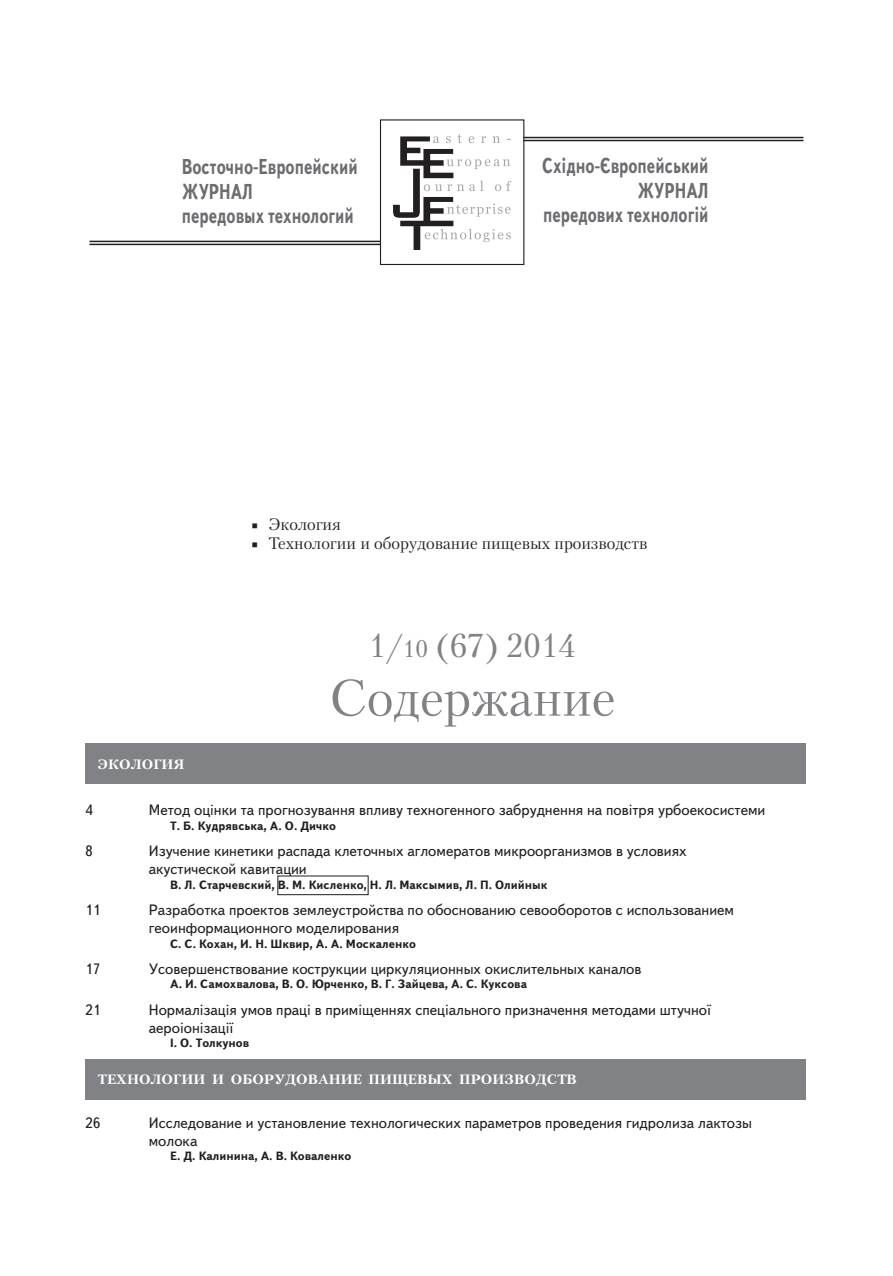
<style>
.page{position:relative;width:893px;height:1276px;background:#fff}
.page>*{position:absolute;margin:0;border:0;box-sizing:border-box;transform-origin:0 0}
.t1{font:51px "Petersburg C";color:#808285}
.t2{font:33px "Petersburg C";color:#808285}
.t3{font:700 21.45px/24.6px "Text Book C";color:#6c6d70;scale:.74 1}
.t4{font:16.5px "Petersburg C";color:#231f20}
.t5{font:15px/18px "Text Book C";color:#231f20}
.t6{font:700 13.5px "Petersburg C";letter-spacing:.01em;color:#fff;scale:1.04 1}
.t7{font:700 12px "Text Book C";color:#231f20}
.s1{font-family:"Minion Pro"}
.s2{font-size:24px}
</style>
<div class="page">
<div style="left:380px;top:119px;width:144px;height:146px;border:1px solid #231f20"></div>
<svg style="left:393px;top:134px;width:118px;height:116px"></svg>
<hr style="left:523px;top:137px;width:280px;height:1px;background:#231f20">
<hr style="left:523px;top:140px;width:280px;height:1px;background:#231f20">
<hr style="left:89px;top:241px;width:292px;height:1px;background:#231f20">
<hr style="left:89px;top:244px;width:292px;height:1px;background:#231f20">
<div style="left:85px;top:743px;width:721px;height:41px;background:#808285"></div>
<div style="left:277px;top:875px;width:92px;height:20px;border:1px solid #231f20"></div>
<div style="left:85px;top:1058px;width:721px;height:41px;background:#808285"></div>
<p class="t3" style="left:182px;top:154px;width:239px">Восточно-Европейский<br>ЖУРНАЛ<br>передовых технологий</p>
<p class="t3" style="left:542px;top:153px;width:226px;text-align:right">Східно-Європейський<br>ЖУРНАЛ<br>передових технологій</p>
<p class="t4" style="left:252px;top:514px;width:91px"><span class="s1">■</span> Экология</p>
<p class="t4" style="left:252px;top:534px;width:398px"><span class="s1">■</span> Технологии и оборудование пищевых производств</p>
<p class="t6" style="left:98px;top:755px;width:85px">ЭКОЛОГИЯ</p>
<p class="t2" style="left:369px;top:626px;width:208px">1/<span class="s2">10</span> (67) 2014</p>
<p class="t1" style="left:329px;top:667px;width:288px">Содержание</p>
<p class="t5" style="left:85px;top:801px;width:9px">4</p>
<p class="t5" style="left:149px;top:801px;width:618px">Метод оцінки та прогнозування впливу техногенного забруднення на повітря урбоекосистеми</p>
<p class="t7" style="left:170px;top:818px;width:167px">Т. Б. Кудрявська, А. О. Дичко</p>
<p class="t5" style="left:85px;top:842px;width:9px">8</p>
<p class="t5" style="left:149px;top:842px;width:539px">Изучение кинетики распада клеточных агломератов микроорганизмов в условиях акустической кавитации</p>
<p class="t7" style="left:170px;top:877px;width:379px">В. Л. Старчевский, В. М. Кисленко, Н. Л. Максымив, Л. П. Олийнык</p>
<p class="t5" style="left:85px;top:901px;width:17px">11</p>
<p class="t5" style="left:149px;top:901px;width:587px">Разработка проектов землеустройства по обоснованию севооборотов с использованием геоинформационного моделирования</p>
<p class="t7" style="left:170px;top:936px;width:247px">С. С. Кохан, И. Н. Шквир, А. А. Москаленко</p>
<p class="t5" style="left:85px;top:960px;width:17px">17</p>
<p class="t5" style="left:149px;top:960px;width:494px">Усовершенствование кострукции циркуляционных окислительных каналов</p>
<p class="t7" style="left:170px;top:977px;width:358px">А. И. Самохвалова, В. О. Юрченко, В. Г. Зайцева, А. С. Куксова</p>
<p class="t5" style="left:85px;top:1001px;width:17px">21</p>
<p class="t5" style="left:149px;top:1001px;width:564px">Нормалізація умов праці в приміщеннях спеціального призначення методами штучної аероіонізації</p>
<p class="t7" style="left:170px;top:1036px;width:81px">І. О. Толкунов</p>
<p class="t6" style="left:98px;top:1071px;width:462px">ТЕХНОЛОГИИ И ОБОРУДОВАНИЕ ПИЩЕВЫХ ПРОИЗВОДСТВ</p>
<p class="t5" style="left:85px;top:1114px;width:17px">26</p>
<p class="t5" style="left:149px;top:1114px;width:605px">Исследование и установление технологических параметров проведения гидролиза лактозы молока</p>
<p class="t7" style="left:170px;top:1149px;width:183px">Е. Д. Калинина, А. В. Коваленко</p>
</div>
